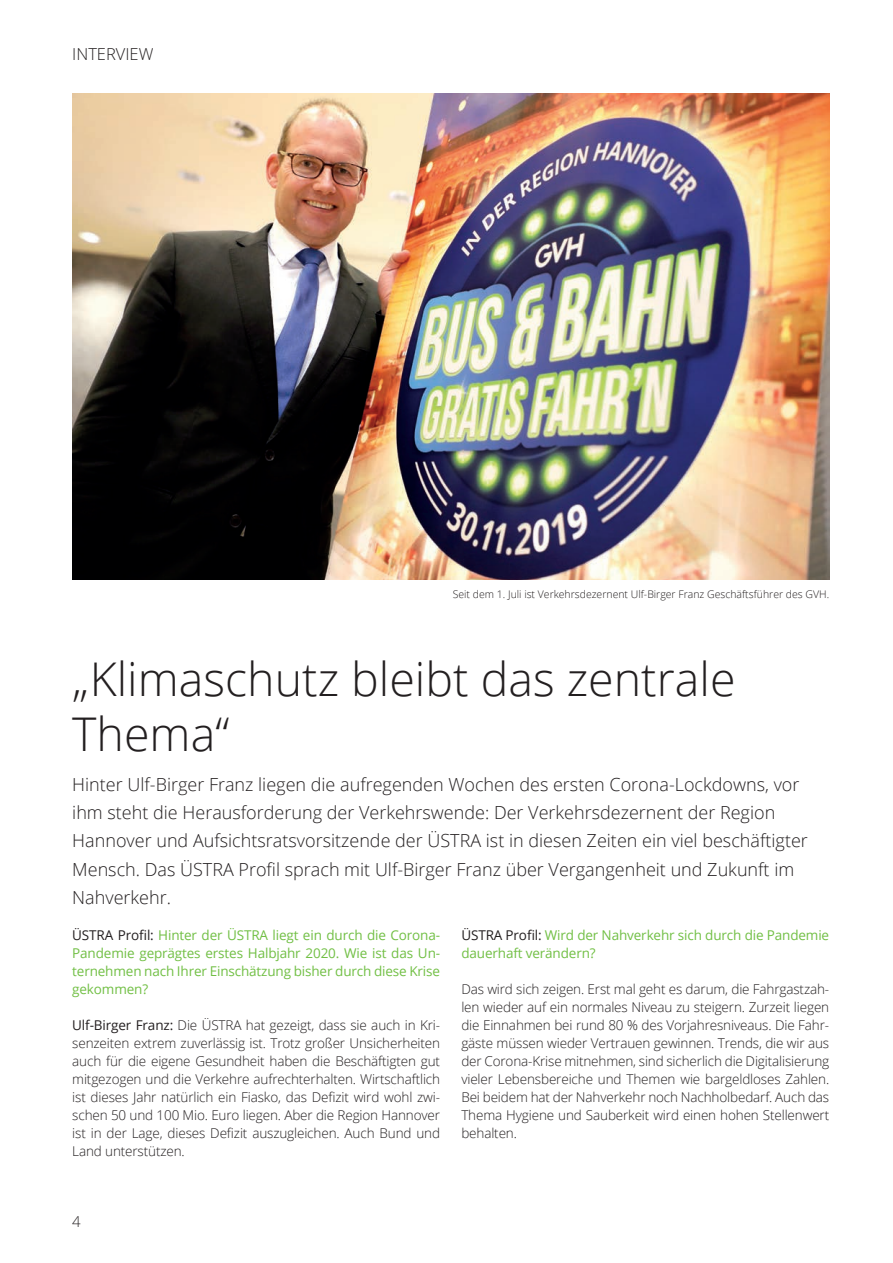
<style>
.page{position:relative;width:893px;height:1263px;background:#fff}
.page>*{position:absolute;margin:0;border:0;box-sizing:border-box;transform-origin:0 0}
.t1{font:300 46.5px/55.8px "Open Sans";color:#231f20}
.t2{font:300 18px/28px "Open Sans";color:#231f20}
.t3{font:300 16.5px "Open Sans";color:#231f20}
.t4{font:300 15px "Open Sans";color:#231f20}
.t5{font:300 13.5px/18px "Open Sans";letter-spacing:-.01em;color:#231f20;text-align:justify}
.t6{font:13.5px/18px "Open Sans";letter-spacing:-.01em;color:#71bf44;text-align:justify}
.t7{font:300 10.5px "Open Sans";color:#231f20}
.s1{color:#231f20}
.s2{font-weight:400}
</style>
<div class="page">
<img style="left:72px;top:94px;width:757px;height:486px">
<p class="t3" style="left:72px;top:43px;width:83px">INTERVIEW</p>
<p class="t7" style="left:453px;top:587px;width:378px">Seit dem 1. Juli ist Verkehrsdezernent Ulf-Birger Franz Geschäftsführer des GVH.</p>
<h1 class="t1" style="left:72px;top:649px;width:665px">„Klimaschutz bleibt das zentrale<br>Thema“</h1>
<p class="t2" style="left:72px;top:770px;width:737px">Hinter Ulf-Birger Franz liegen die aufregenden Wochen des ersten Corona-Lockdowns, vor ihm steht die Herausforderung der Verkehrswende: Der Verkehrsdezernent der Region Hannover und Aufsichtsratsvorsitzende der ÜSTRA ist in diesen Zeiten ein viel beschäftigter Mensch. Das ÜSTRA Profil sprach mit Ulf-Birger Franz über Vergangenheit und Zukunft im Nahverkehr.</p>
<p class="t6" style="left:72px;top:925px;width:369px"><span class="s1">ÜSTRA Profil:</span> Hinter der ÜSTRA liegt ein durch die Corona-Pandemie geprägtes erstes Halbjahr 2020. Wie ist das Un&shy;ternehmen nach Ihrer Einschätzung bisher durch diese Krise gekommen?</p>
<p class="t5" style="left:72px;top:1015px;width:369px"><span class="s2">Ulf-Birger Franz:</span> Die ÜSTRA hat gezeigt, dass sie auch in Kri&shy;senzeiten extrem zuverlässig ist. Trotz großer Unsicherheiten auch für die eigene Gesundheit haben die Beschäftigten gut mitgezogen und die Verkehre aufrechterhalten. Wirtschaftlich ist dieses Jahr natürlich ein Fiasko, das Defizit wird wohl zwi&shy;schen 50 und 100 Mio. Euro liegen. Aber die Region Hannover ist in der Lage, dieses Defizit auszugleichen. Auch Bund und Land unterstützen.</p>
<p class="t6" style="left:461px;top:925px;width:369px"><span class="s1">ÜSTRA Profil:</span> Wird der Nahverkehr sich durch die Pandemie dauerhaft verändern?</p>
<p class="t5" style="left:461px;top:979px;width:369px">Das wird sich zeigen. Erst mal geht es darum, die Fahrgastzah&shy;len wieder auf ein normales Niveau zu steigern. Zurzeit liegen die Einnahmen bei rund 80 % des Vorjahresniveaus. Die Fahr&shy;gäste müssen wieder Vertrauen gewinnen. Trends, die wir aus der Corona-Krise mitnehmen, sind sicherlich die Digitalisierung vieler Lebensbereiche und Themen wie bargeldloses Zahlen.<br>Bei beidem hat der Nahverkehr noch Nachholbedarf. Auch das Thema Hygiene und Sauberkeit wird einen hohen Stellenwert behalten.</p>
<p class="t4" style="left:72px;top:1211px;width:10px">4</p>
</div>
